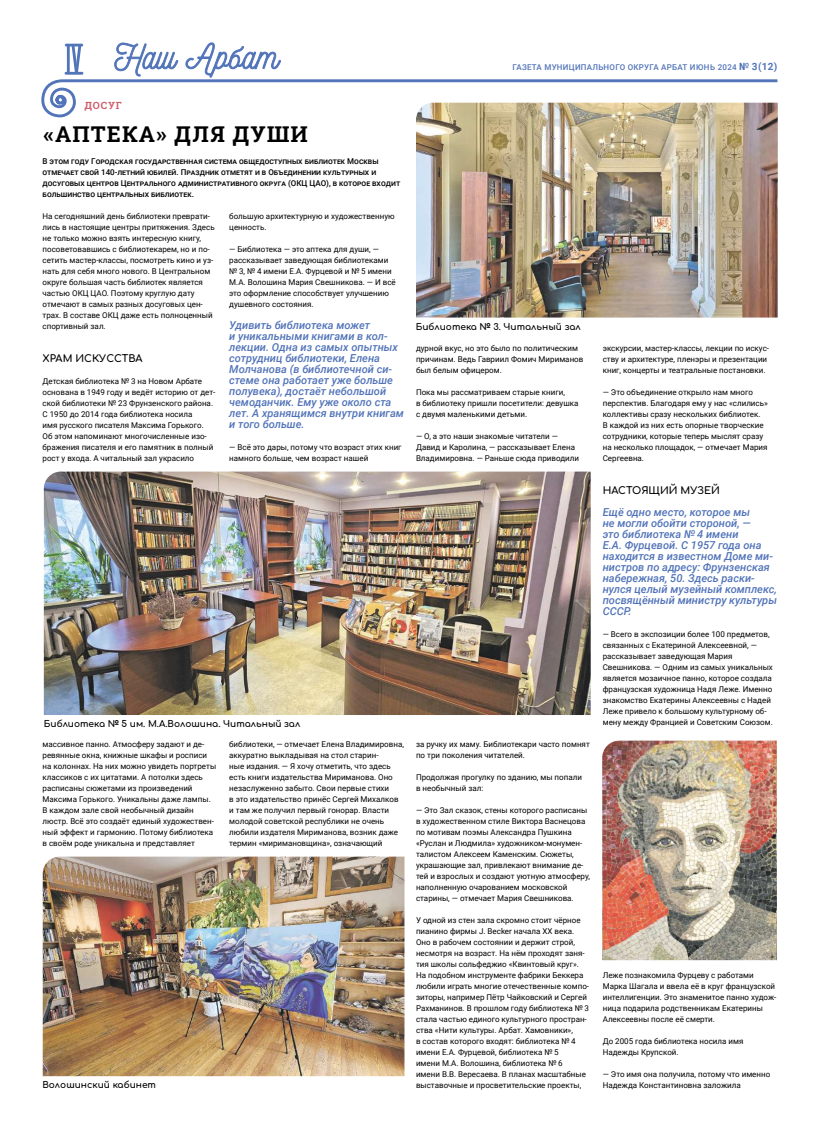
<style>
.page{position:relative;width:820px;height:1134px;background:#fff}
.page>*{position:absolute;margin:0;border:0;box-sizing:border-box;transform-origin:0 0}
.t1{font:22px "Roboto Slab";letter-spacing:.05em;color:#000}
.t2{font:italic 500 11px/11px "Roboto";color:#5274b9}
.t3{font:10px "Comfortaa";color:#000}
.t4{font:10px "Roboto Slab";letter-spacing:.08em;color:#d15d6d}
.t5{font:9px "Comfortaa";color:#000}
.t6{font:8px/11px "Roboto";color:#000}
.t7{font:500 8px/11px "Roboto";color:#000}
.t8{font:500 8px "Roboto";letter-spacing:.03em;color:#5274b9}
.s1{font-weight:700;font-size:10px}
</style>
<div class="page">
<svg style="left:41px;top:42px;width:737px;height:77px"></svg>
<img style="left:416px;top:103px;width:361px;height:215px">
<img style="left:43px;top:857px;width:361px;height:219px">
<img style="left:44px;top:472px;width:546px;height:243px">
<img style="left:602px;top:741px;width:174px;height:219px">
<p class="t4" style="left:84px;top:98px;width:39px">ДОСУГ</p>
<h1 class="t1" style="left:44px;top:118px;width:265px">«АПТЕКА» ДЛЯ ДУШИ</h1>
<p class="t7" style="left:43px;top:155px;width:359px">В этом году Городская государственная система общедоступных библиотек Москвы отмечает свой 140-летний юбилей. Праздник отметят и в Объединении культурных и досуговых центров Центрального административного округа (ОКЦ ЦАО), в которое входит большинство центральных библиотек.</p>
<p class="t6" style="left:43px;top:210px;width:173px">На сегодняшний день библиотеки преврати&shy;лись в настоящие центры притяжения. Здесь не только можно взять интересную книгу, посоветовавшись с библиотекарем, но и по&shy;сетить мастер-классы, посмотреть кино и уз&shy;нать для себя много нового. В Центральном округе большая часть библиотек является частью ОКЦ ЦАО. Поэтому круглую дату отмечают в самых разных досуговых цен&shy;трах. В составе ОКЦ даже есть полноценный спортивный зал.</p>
<p class="t3" style="left:43px;top:349px;width:101px">ХРАМ ИСКУССТВА</p>
<p class="t6" style="left:43px;top:375px;width:174px">Детская библиотека № 3 на Новом Арбате основана в 1949 году и ведёт историю от дет&shy;ской библиотеки № 23 Фрунзенского района.<br>С 1950 до 2014 года библиотека носила<br>имя русского писателя Максима Горького.<br>Об этом напоминают многочисленные изо&shy;бражения писателя и его памятник в полный рост у входа. А читальный зал украсило</p>
<p class="t6" style="left:229px;top:210px;width:167px">большую архитектурную и художественную ценность.</p>
<p class="t6" style="left:229px;top:243px;width:168px">— Библиотека — это аптека для души, — рассказывает заведующая библиотеками № 3, № 4 имени Е.А. Фурцевой и № 5 имени М.А. Волошина Мария Свешникова. — И всё это оформление способствует улучшению душевного состояния.</p>
<p class="t2" style="left:229px;top:319px;width:176px">Удивить библиотека может<br>и уникальными книгами в кол&shy;лекции. Одна из самых опытных сотрудниц библиотеки, Елена<br>Молчанова (в библиотечной си&shy;стеме она работает уже больше полувека), достаёт небольшой чемоданчик. Ему уже около ста лет. А хранящимся внутри книгам и того больше.</p>
<p class="t6" style="left:229px;top:441px;width:174px">— Всё это дары, потому что возраст этих книг намного больше, чем возраст нашей</p>
<p class="t5" style="left:44px;top:716px;width:258px">Библиотека № 5 им. М.А.Волошина. Читальный зал</p>
<p class="t6" style="left:43px;top:738px;width:175px">массивное панно. Атмосферу задают и де&shy;ревянные окна, книжные шкафы и росписи на колоннах. На них можно увидеть портреты классиков с их цитатами. А потолки здесь расписаны сюжетами из произведений Максима Горького. Уникальны даже лампы.<br>В каждом зале свой необычный дизайн люстр. Всё это создаёт единый художествен&shy;ный эффект и гармонию. Потому библиотека в своём роде уникальна и представляет</p>
<p class="t6" style="left:229px;top:738px;width:176px">библиотеки, — отмечает Елена Владимировна, аккуратно выкладывая на стол старин-<br>ные издания. — Я хочу отметить, что здесь есть книги издательства Мириманова. Оно незаслуженно забыто. Свои первые стихи<br>в это издательство принёс Сергей Михалков и там же получил первый гонорар. Власти молодой советской республики не очень любили издателя Мириманова, возник даже термин «миримановщина», означающий</p>
<p class="t5" style="left:42px;top:1077px;width:115px">Волошинский кабинет</p>
<p class="t8" style="left:512px;top:62px;width:266px">ГАЗЕТА МУНИЦИПАЛЬНОГО ОКРУГА АРБАТ ИЮНЬ 2024 <span class="s1">№ 3(12)</span></p>
<p class="t5" style="left:415px;top:318px;width:166px">Библиотека № 3. Читальный зал</p>
<p class="t6" style="left:416px;top:342px;width:169px">дурной вкус, но это было по политическим причинам. Ведь Гавриил Фомич Мириманов был белым офицером.</p>
<p class="t6" style="left:416px;top:386px;width:164px">Пока мы рассматриваем старые книги,<br>в библиотеку пришли посетители: девушка с двумя маленькими детьми.</p>
<p class="t6" style="left:416px;top:430px;width:164px">— О, а это наши знакомые читатели —<br>Давид и Каролина, — рассказывает Елена<br>Владимировна. — Раньше сюда приводили</p>
<p class="t6" style="left:416px;top:738px;width:175px">за ручку их маму. Библиотекари часто помнят по три поколения читателей.</p>
<p class="t6" style="left:416px;top:771px;width:167px">Продолжая прогулку по зданию, мы попали в необычный зал:</p>
<p class="t6" style="left:416px;top:804px;width:175px">— Это Зал сказок, стены которого расписаны в художественном стиле Виктора Васнецова по мотивам поэмы Александра Пушкина «Руслан и Людмила» художником-монумен&shy;талистом Алексеем Каменским. Сюжеты, украшающие зал, привлекают внимание де&shy;тей и взрослых и создают уютную атмо сферу, наполненную очарованием московской старины, — отмечает Мария Свешникова.</p>
<p class="t6" style="left:416px;top:914px;width:175px">У одной из стен зала скромно стоит чёрное пианино фирмы J. Becker начала XX века.<br>Оно в рабочем состоянии и держит строй, несмотря на возраст. На нём проходят заня&shy;тия школы сольфеджио «Квинтовый круг».<br>На подобном инструменте фабрики Беккера любили играть многие отечественные компо&shy;зиторы, например Пётр Чайковский и Сергей Рахманинов. В прошлом году библиотека № 3 стала частью единого культурного простран&shy;ства «Нити культуры. Арбат. Хамовники»,<br>в состав которого входят: библиотека № 4 имени Е.А. Фурцевой, библиотека № 5<br>имени М.А. Волошина, библиотека № 6<br>имени В.В. Вересаева. В планах масштабные выставочные и просветительские проекты,</p>
<p class="t6" style="left:602px;top:342px;width:168px">экскурсии, мастер-классы, лекции по искус&shy;ству и архитектуре, пленэры и презентации книг, концерты и театральные постановки.</p>
<p class="t6" style="left:602px;top:386px;width:166px">— Это объединение открыло нам много перспектив. Благодаря ему у нас «слились» коллективы сразу нескольких библиотек.<br>В каждой из них есть опорные творческие сотрудники, которые теперь мыслят сразу на несколько площадок, — отмечает Мария Сергеевна.</p>
<p class="t3" style="left:602px;top:481px;width:119px">НАСТОЯЩИЙ МУЗЕЙ</p>
<p class="t2" style="left:602px;top:506px;width:176px">Ещё одно место, которое мы<br>не могли обойти стороной, —<br>это библиотека № 4 имени<br>Е.А. Фурцевой. С 1957 года она находится в известном Доме ми&shy;нистров по адресу: Фрунзенская набережная, 50. Здесь раски&shy;нулся целый музейный комплекс, посвящённый министру культуры<br>СССР.</p>
<p class="t6" style="left:602px;top:628px;width:171px">— Всего в экспозиции более 100 предметов, связанных с Екатериной Алексеевной, — рассказывает заведующая Мария Свешникова. — Одним из самых уникальных является мозаичное панно, которое создала французская художница Надя Леже. Именно знакомство Екатерины Алексеевны с Надей Леже привело к большому культурному об&shy;мену между Францией и Советским Союзом.</p>
<p class="t6" style="left:602px;top:969px;width:175px">Леже познакомила Фурцеву с работами Марка Шагала и ввела её в круг французской интеллигенции. Это знаменитое панно худож&shy;ница подарила родственникам Екатерины Алексеевны после её смерти.</p>
<p class="t6" style="left:602px;top:1035px;width:142px">До 2005 года библиотека носила имя<br>Надежды Крупской.</p>
<p class="t6" style="left:602px;top:1068px;width:169px">— Это имя она получила, потому что именно<br>Надежда Константиновна заложила</p>
</div>
